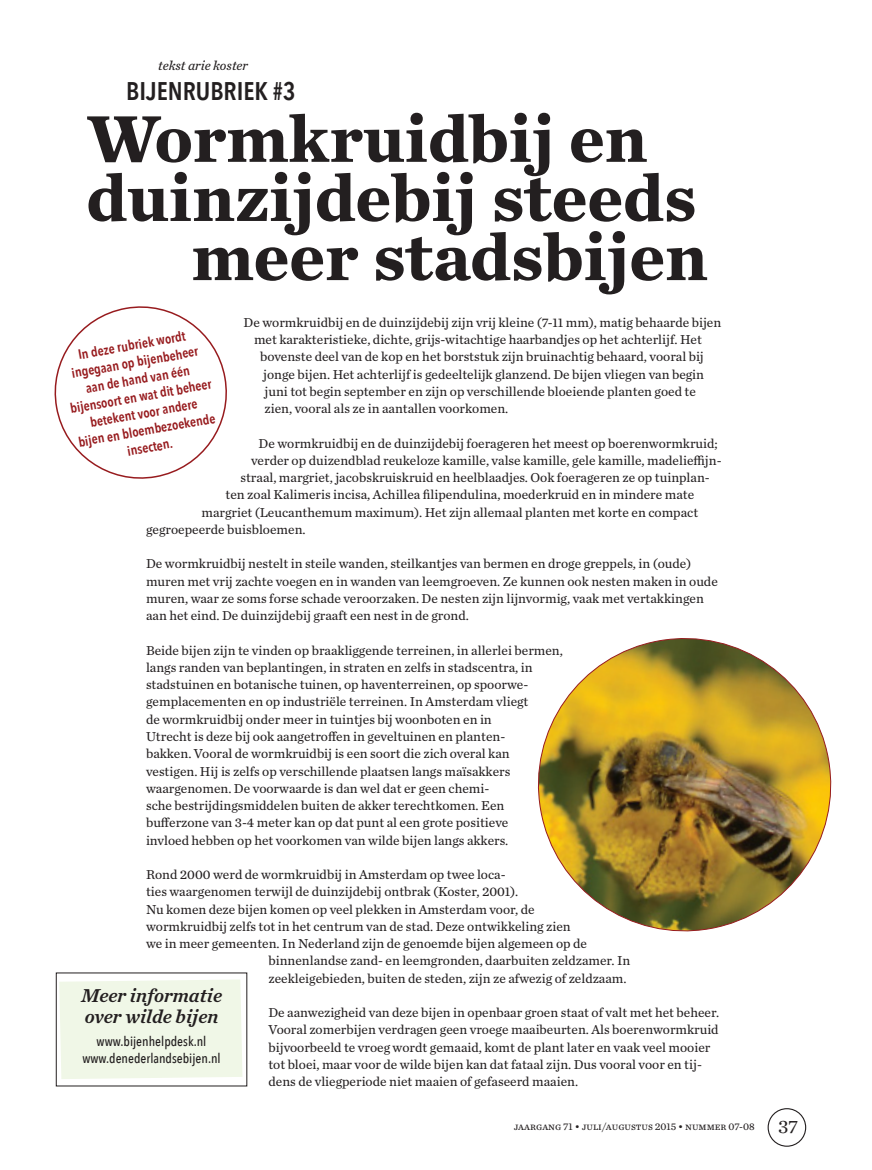
<style>
.page{position:relative;width:872px;height:1170px;background:#fff}
.page>*{position:absolute;margin:0;border:0;box-sizing:border-box;transform-origin:0 0}
.t1{font:700 69px "Chronicle Text G4";color:#231f20}
.t2{font:600 25.5px "Avenir Next Condensed";color:#231f20}
.t3{font:italic 19.5px/21.8px "Chronicle Text G3 Semi";color:#231f20}
.t4{font:13.5px/17.2px "Chronicle Text G2";color:#231f20}
.t5{font:600 13.5px/17.2px "Avenir Next Condensed";color:#971b1e;text-align:center}
.t6{font:500 13.5px/17.2px "Avenir Next Condensed";color:#231f20;text-align:center}
.t7{font:italic 13.5px "Chronicle Text G3";color:#231f20}
.t8{font:10.5px "Chronicle Text G2";color:#231f20}
.s1{font-family:"Chronicle Text G1";font-size:19.5px}
</style>
<div class="page">
<div style="left:767px;top:1107px;width:39px;height:39px;border:1px solid #231f20;border-radius:50%"></div>
<svg style="left:54px;top:306px;width:173px;height:173px"></svg>
<img style="left:537px;top:638px;width:295px;height:294px">
<div style="left:59px;top:979px;width:183px;height:99px;background:#f0f7e7"></div>
<p class="t7" style="left:158px;top:61px;width:91px">tekst arie koster</p>
<h2 class="t2" style="left:126px;top:75px;width:171px">BIJENRUBRIEK #3</h2>
<h1 class="t1" style="left:86px;top:113px;width:562px">Wormkruidbij en</h1>
<h1 class="t1" style="left:86px;top:172px;width:611px">duinzijdebij steeds</h1>
<h1 class="t1" style="left:191px;top:232px;width:517px">meer stadsbijen</h1>
<p class="t4" style="left:243px;top:315px;width:479px">De wormkruidbij en de duinzijdebij zijn vrij kleine (7-11 mm), matig behaarde bijen</p>
<p class="t4" style="left:254px;top:332px;width:449px">met karakteristieke, dichte, grijs-witachtige haarbandjes op het achterlijf. Het</p>
<p class="t4" style="left:260px;top:349px;width:446px">bovenste deel van de kop en het borststuk zijn bruinachtig behaard, vooral bij</p>
<p class="t4" style="left:263px;top:366px;width:442px">jonge bijen. Het achterlijf is gedeeltelijk glanzend. De bijen vliegen van begin</p>
<p class="t4" style="left:264px;top:384px;width:433px">juni tot begin september en zijn op verschillende bloeiende planten goed te</p>
<p class="t4" style="left:264px;top:401px;width:245px">zien, vooral als ze in aantallen voorkomen.</p>
<p class="t4" style="left:258px;top:435px;width:461px">De wormkruidbij en de duinzijdebij foerageren het meest op boerenwormkruid;</p>
<p class="t4" style="left:251px;top:453px;width:472px">verder op duizendblad reukeloze kamille, valse kamille, gele kamille, madelieffijn-</p>
<p class="t4" style="left:240px;top:470px;width:471px">straal, margriet, jacobskruiskruid en heelblaadjes. Ook foerageren ze op tuinplan-</p>
<p class="t4" style="left:225px;top:487px;width:470px">ten zoal Kalimeris incisa, Achillea filipendulina, moederkruid en in mindere mate</p>
<p class="t4" style="left:201px;top:504px;width:498px">margriet (Leucanthemum maximum). Het zijn allemaal planten met korte en compact</p>
<p class="t4" style="left:146px;top:522px;width:161px">gegroepeerde buisbloemen.</p>
<p class="t4" style="left:146px;top:556px;width:573px">De wormkruidbij nestelt in steile wanden, steilkantjes van bermen en droge greppels, in (oude) muren met vrij zachte voegen en in wanden van leemgroeven. Ze kunnen ook nesten maken in oude muren, waar ze soms forse schade veroorzaken. De nesten zijn lijnvormig, vaak met vertakkingen aan het eind. De duinzijdebij graaft een nest in de grond.</p>
<p class="t4" style="left:146px;top:642px;width:418px">Beide bijen zijn te vinden op braakliggende terreinen, in allerlei bermen, langs randen van beplantingen, in straten en zelfs in stadscentra, in stadstuinen en botanische tuinen, op haventerreinen, op spoorwe&shy;gemplacementen en op industriële terreinen. In Amsterdam vliegt<br>de wormkruidbij onder meer in tuintjes bij woonboten en in<br>Utrecht is deze bij ook aangetroffen in geveltuinen en planten-<br>bakken. Vooral de wormkruidbij is een soort die zich overal kan vestigen. Hij is zelfs op verschillende plaatsen langs maïsakkers waargenomen. De voorwaarde is dan wel dat er geen chemi-<br>sche bestrijdingsmiddelen buiten de akker terechtkomen. Een bufferzone van 3-4 meter kan op dat punt al een grote positieve<br>invloed hebben op het voorkomen van wilde bijen langs akkers.</p>
<p class="t4" style="left:146px;top:867px;width:361px">Rond 2000 werd de wormkruidbij in Amsterdam op twee loca-</p>
<p class="t4" style="left:146px;top:884px;width:374px">ties waargenomen terwijl de duinzijdebij ontbrak (Koster, 2001).</p>
<p class="t4" style="left:146px;top:901px;width:390px">Nu komen deze bijen komen op veel plekken in Amsterdam voor, de</p>
<p class="t4" style="left:146px;top:918px;width:426px">wormkruidbij zelfs tot in het centrum van de stad. Deze ontwikkeling zien</p>
<p class="t4" style="left:146px;top:936px;width:442px">we in meer gemeenten. In Nederland zijn de genoemde bijen algemeen op de</p>
<p class="t4" style="left:268px;top:953px;width:363px">binnenlandse zand- en leemgronden, daarbuiten zeldzamer. In</p>
<p class="t4" style="left:268px;top:970px;width:360px">zeekleigebieden, buiten de steden, zijn ze afwezig of zeldzaam.</p>
<p class="t4" style="left:268px;top:1005px;width:452px">De aanwezigheid van deze bijen in openbaar groen staat of valt met het beheer.<br>Vooral zomerbijen verdragen geen vroege maaibeurten. Als boerenwormkruid bijvoorbeeld te vroeg wordt gemaaid, komt de plant later en vaak veel mooier tot bloei, maar voor de wilde bijen kan dat fataal zijn. Dus vooral voor en tij&shy;dens de vliegperiode niet maaien of gefaseerd maaien.</p>
<p class="t5" style="left:60px;top:349px;width:145px;rotate:-10deg">In deze rubriek wordt ingegaan op bijen beheer aan de hand van één bijensoort en wat dit beheer betekent voor andere<br>bijen en bloembezoekende insecten.</p>
<h3 class="t3" style="left:81px;top:985px;width:143px">Meer informatie over wilde bijen</h3>
<p class="t6" style="left:82px;top:1033px;width:140px">www.bijenhelpdesk.nl www.denederlandsebijen.nl</p>
<p class="t8" style="left:514px;top:1121px;width:286px">jaargang 71 • juli/augustus 2015 • nummer 07-08 <span class="s1">37</span></p>
</div>
